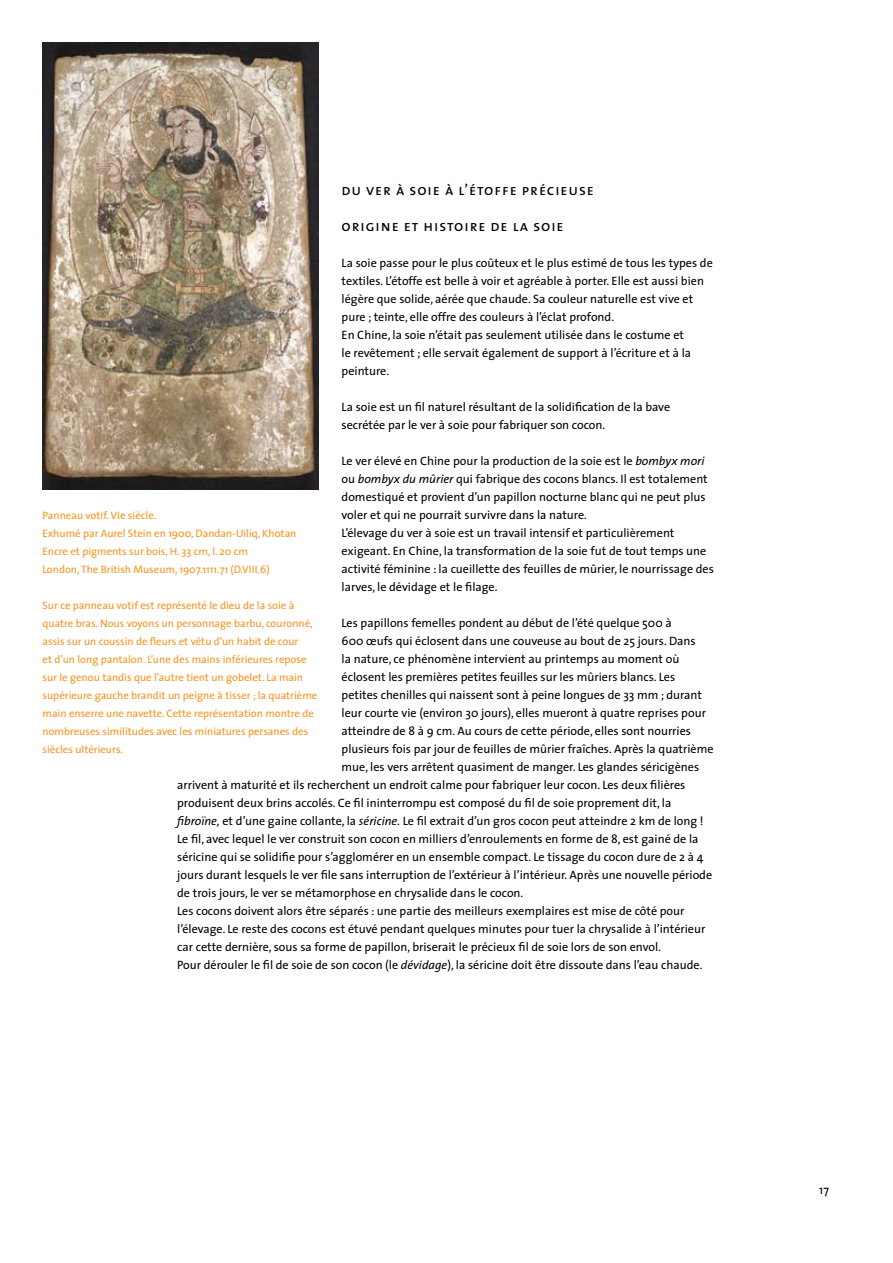
<style>
.page{position:relative;width:893px;height:1263px;background:#fff}
.page>*{position:absolute;margin:0;border:0;box-sizing:border-box;transform-origin:0 0}
.t1{font:15.3px "The Sans Caps";letter-spacing:.06em;color:#000}
.t2{font:12.15px/18px "The Sans";color:#000}
.t3{font:10.8px/18px "The Sans";color:#f7931e}
.s1{font-style:italic}
</style>
<div class="page">
<img style="left:43px;top:43px;width:276px;height:447px">
<p class="t1" style="left:342px;top:177px;width:254px">du ver à soie à l’étoffe précieuse</p>
<p class="t1" style="left:342px;top:213px;width:223px">origine et histoire de la soie</p>
<p class="t2" style="left:342px;top:254px;width:373px">La soie passe pour le plus coûteux et le plus estimé de tous les types de textiles. L’étoffe est belle à voir et agréable à porter. Elle est aussi bien légère que solide, aérée que chaude. Sa couleur naturelle est vive et pure ; teinte, elle offre des couleurs à l’éclat profond.<br>En Chine, la soie n’était pas seulement utilisée dans le costume et<br>le revêtement ; elle servait également de support à l’écriture et à la peinture.</p>
<p class="t2" style="left:342px;top:398px;width:330px">La soie est un fil naturel résultant de la solidification de la bave secrétée par le ver à soie pour fabriquer son cocon.</p>
<p class="t2" style="left:342px;top:452px;width:374px">Le ver élevé en Chine pour la production de la soie est le <span class="s1">bombyx mori </span>ou <span class="s1">bombyx du mûrier</span> qui fabrique des cocons blancs. Il est totalement domestiqué et provient d’un papillon nocturne blanc qui ne peut plus voler et qui ne pourrait survivre dans la nature.<br>L’élevage du ver à soie est un travail intensif et particulièrement exigeant. En Chine, la transformation de la soie fut de tout temps une activité féminine : la cueillette des feuilles de mûrier, le nourrissage des larves, le dévidage et le filage.</p>
<p class="t2" style="left:342px;top:613px;width:332px">Les papillons femelles pondent au début de l’été quelque 500 à</p>
<p class="t2" style="left:342px;top:631px;width:356px">600 œufs qui éclosent dans une couveuse au bout de 25 jours. Dans</p>
<p class="t2" style="left:342px;top:649px;width:339px">la nature, ce phénomène intervient au printemps au moment où</p>
<p class="t2" style="left:342px;top:667px;width:335px">éclosent les premières petites feuilles sur les mûriers blancs. Les</p>
<p class="t2" style="left:342px;top:685px;width:362px">petites chenilles qui naissent sont à peine longues de 33 mm ; durant</p>
<p class="t2" style="left:342px;top:703px;width:366px">leur courte vie (environ 30 jours), elles mueront à quatre reprises pour</p>
<p class="t2" style="left:342px;top:721px;width:351px">atteindre de 8 à 9 cm. Au cours de cette période, elles sont nourries</p>
<p class="t2" style="left:342px;top:739px;width:373px">plusieurs fois par jour de feuilles de mûrier fraîches. Après la quatrième</p>
<p class="t2" style="left:342px;top:757px;width:359px">mue, les vers arrêtent quasiment de manger. Les glandes séricigènes</p>
<p class="t2" style="left:177px;top:776px;width:510px">arrivent à maturité et ils recherchent un endroit calme pour fabriquer leur cocon. Les deux filières</p>
<p class="t2" style="left:177px;top:794px;width:496px">produisent deux brins accolés. Ce fil ininterrompu est composé du fil de soie proprement dit, la</p>
<p class="t2" style="left:177px;top:812px;width:528px"><span class="s1">fibroïne,</span> et d’une gaine collante, la <span class="s1">séricine.</span> Le fil extrait d’un gros cocon peut atteindre 2 km de long !</p>
<p class="t2" style="left:177px;top:830px;width:523px">Le fil, avec lequel le ver construit son cocon en milliers d’enroulements en forme de 8, est gainé de la</p>
<p class="t2" style="left:177px;top:848px;width:528px">séricine qui se solidifie pour s’agglomérer en un ensemble compact. Le tissage du cocon dure de 2 à 4</p>
<p class="t2" style="left:177px;top:866px;width:537px">jours durant lesquels le ver file sans interruption de l’extérieur à l’intérieur. Après une nouvelle période</p>
<p class="t2" style="left:177px;top:884px;width:348px">de trois jours, le ver se métamorphose en chrysalide dans le cocon.</p>
<p class="t2" style="left:177px;top:902px;width:509px">Les cocons doivent alors être séparés : une partie des meilleurs exemplaires est mise de côté pour</p>
<p class="t2" style="left:177px;top:919px;width:530px">l’élevage. Le reste des cocons est étuvé pendant quelques minutes pour tuer la chrysalide à l’intérieur</p>
<p class="t2" style="left:177px;top:937px;width:485px">car cette dernière, sous sa forme de papillon, briserait le précieux fil de soie lors de son envol.</p>
<p class="t2" style="left:177px;top:955px;width:527px">Pour dérouler le fil de soie de son cocon (le <span class="s1">dévidage</span>), la séricine doit être dissoute dans l’eau chaude.</p>
<p class="t3" style="left:43px;top:506px;width:255px">Panneau votif. VIe siècle.<br>Exhumé par Aurel Stein en 1900, Dandan-Uiliq, Khotan Encre et pigments sur bois, H. 33 cm, l. 20 cm<br>London, The British Museum, 1907.1111.71 (D.VIII.6)</p>
<p class="t3" style="left:43px;top:596px;width:276px">Sur ce panneau votif est représenté le dieu de la soie à quatre bras. Nous voyons un personnage barbu, couronné, assis sur un coussin de fleurs et vêtu d’un habit de cour<br>et d’un long pantalon. L’une des mains inférieures repose sur le genou tandis que l’autre tient un gobelet. La main supérieure gauche brandit un peigne à tisser ; la quatrième main enserre une navette. Cette représentation montre de nombreuses similitudes avec les miniatures persanes des siècles ultérieurs.</p>
<p class="t2" style="left:819px;top:1180px;width:11px">17</p>
</div>
